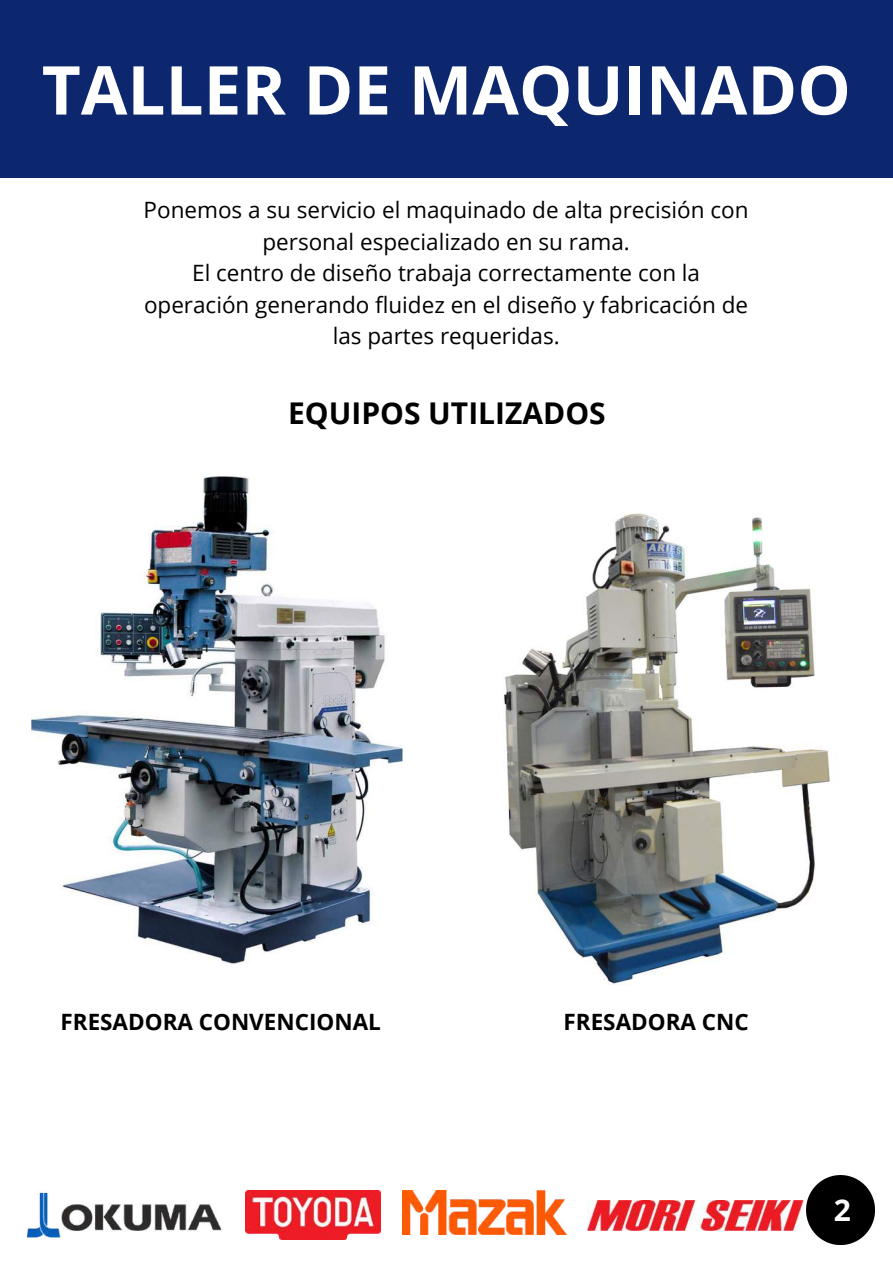
<style>
.page{position:relative;width:893px;height:1264px;background:#fff}
.page>*{position:absolute;margin:0;border:0;box-sizing:border-box;transform-origin:0 0}
.t1{font:700 67.5px "Open Sans";color:#fff}
.t2{font:700 30px "Open Sans";color:#000}
.t3{font:700 30px "Open Sans";color:#fff}
.t4{font:22.5px/31.5px "Open Sans";color:#000;text-align:center}
.t5{font:700 22.5px "Open Sans";color:#000}
</style>
<div class="page">
<div style="left:0;top:1px;width:892px;height:176px;background:#0d276e"></div>
<img style="left:31px;top:476px;width:371px;height:487px">
<img style="left:26px;top:1192px;width:196px;height:46px">
<img style="left:245px;top:1190px;width:135px;height:49px">
<img style="left:402px;top:1190px;width:164px;height:44px">
<img style="left:587px;top:1200px;width:216px;height:30px">
<img style="left:806px;top:1175px;width:68px;height:69px">
<img style="left:503px;top:513px;width:328px;height:472px">
<h1 class="t1" style="left:42px;top:42px;width:810px">TALLER DE MAQUINADO</h1>
<p class="t4" style="left:143px;top:194px;width:606px">Ponemos a su servicio el maquinado de alta precisión con personal especializado en su rama.<br>El centro de diseño trabaja correctamente con la operación generando fluidez en el diseño y fabricación de las partes requeridas.</p>
<h2 class="t2" style="left:288px;top:392px;width:319px">EQUIPOS UTILIZADOS</h2>
<p class="t5" style="left:60px;top:1005px;width:322px">FRESADORA CONVENCIONAL</p>
<p class="t5" style="left:563px;top:1005px;width:187px">FRESADORA CNC</p>
<h2 class="t3" style="left:833px;top:1189px;width:19px">2</h2>
</div>
